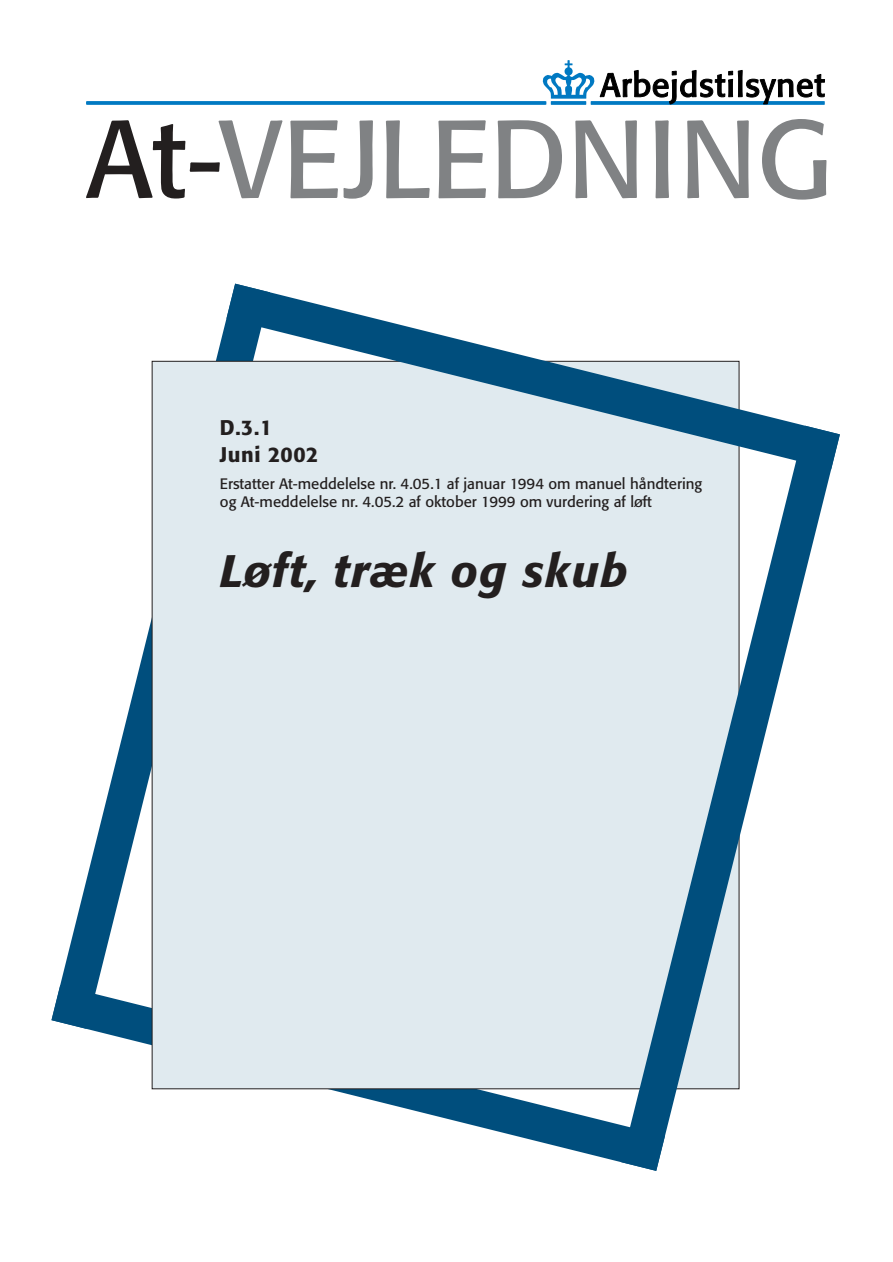
<style>
.page{position:relative;width:893px;height:1262px;background:#fff}
.page>*{position:absolute;margin:0;border:0;box-sizing:border-box;transform-origin:0 0}
.t1{font:109.5px "Formata";color:#808284}
.t2{font:italic 500 45px "Formata";letter-spacing:.03em;color:#231f1f}
.t3{font:500 21px/27px "Formata";letter-spacing:.03em;color:#231f1f}
.t4{font:15px/18px "Formata";color:#231f1f}
.s1{color:#231f1f}
</style>
<div class="page">
<svg style="left:60px;top:320px;width:166px;height:665px"></svg>
<svg style="left:51px;top:985px;width:570px;height:177px"></svg>
<div style="left:152px;top:361px;width:587px;height:727px;background:#e0eaef"></div>
<svg style="left:226px;top:284px;width:580px;height:142px"></svg>
<svg style="left:86px;top:60px;width:739px;height:45px"></svg>
<svg style="left:621px;top:426px;width:218px;height:744px"></svg>
<h1 class="t1" style="left:86px;top:111px;width:747px"><span class="s1">At-</span>VEJLEDNING</h1>
<h3 class="t3" style="left:220px;top:416px;width:100px">D.3.1<br>Juni 2002</h3>
<p class="t4" style="left:220px;top:476px;width:484px">Erstatter At-meddelelse nr. 4.05.1 af januar 1994 om manuel håndtering og At-meddelelse nr. 4.05.2 af oktober 1999 om vurdering af løft</p>
<h2 class="t2" style="left:220px;top:551px;width:409px">Løft, træk og skub</h2>
</div>
